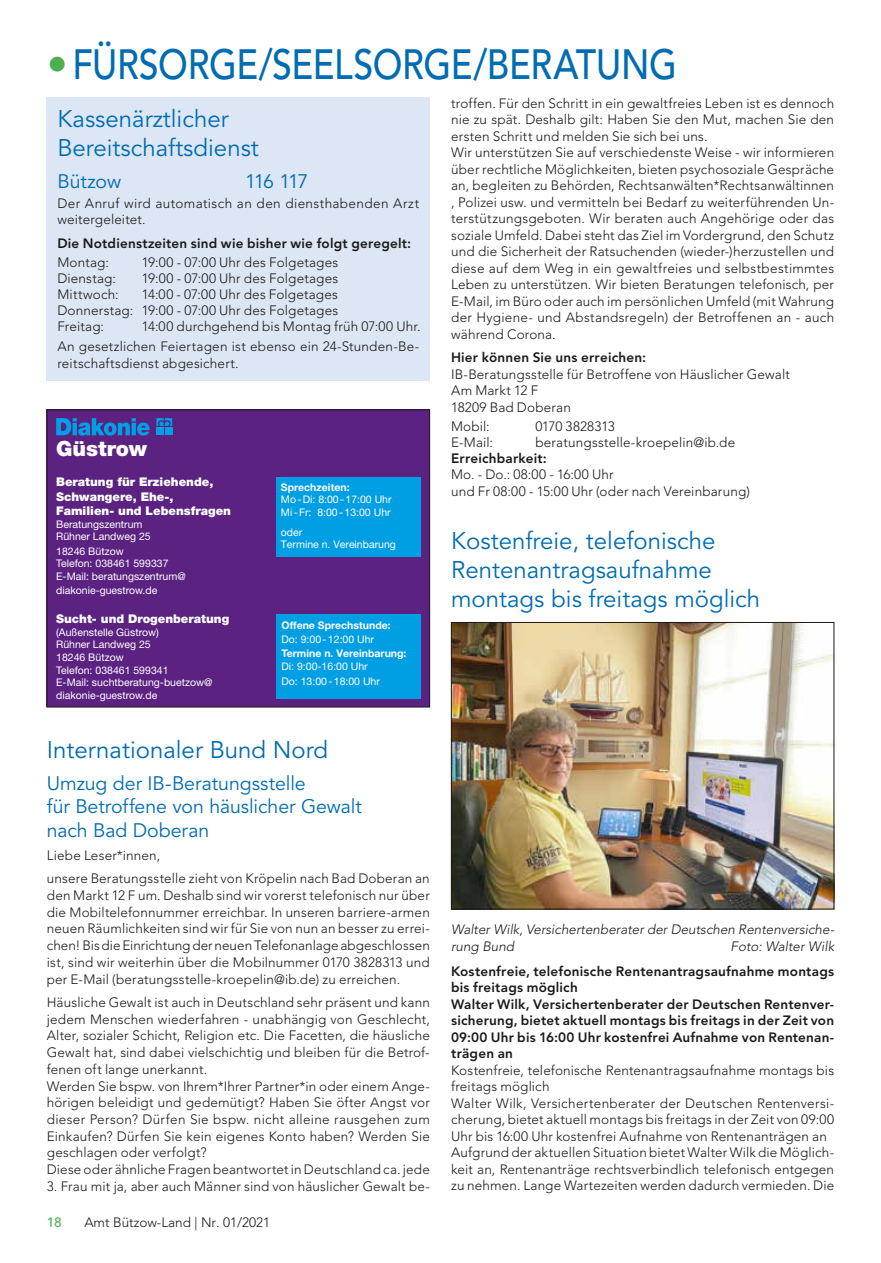
<style>
.page{position:relative;width:881px;height:1263px;background:#fff}
.page>*{position:absolute;margin:0;border:0;box-sizing:border-box;transform-origin:0 0}
.t1{font:500 42px "Avenir LT";letter-spacing:-.01em;color:#006cb1;scale:.85 1}
.t2{font:24px/28.8px "Avenir LT";color:#006cb1}
.t3{font:900 21px "Kkxnmw Helvetica Neue LT Std";color:#fff}
.t4{font:19.5px/23.5px "Avenir LT";letter-spacing:-.005em;color:#006cb1}
.t5{font:300 13.5px/16.5px "Avenir LT";letter-spacing:.015em;color:#1a1a18}
.t6{font:800 13.5px/16.5px "Avenir LT";letter-spacing:.015em;color:#1a1a18}
.t7{font:italic 300 13.5px/16.5px "Avenir LT";color:#1a1a18}
.t8{font:300 13.5px "Avenir LT";letter-spacing:-.01em;color:#1a1a18}
.t9{font:500 13.5px "Avenir LT";color:#4cb050}
.t10{font:900 12px/14.5px "Kkxnmw Helvetica Neue LT Std";color:#fff}
.t11{font:10.5px/12.6px "Dmbdfj Helvetica Neue LT Std";color:#fff}
.t12{font:700 10.5px "Blrhpc Helvetica Neue LT Std";color:#fff}
.t13{font:10.5px "Jwgdqj Helvetica Neue LT Std";color:#fff}
.t14{font:10.5px "Vrcxcs Helvetica Neue LT Std";color:#fff}
.t15{font:10.5px "Qqfcgs Helvetica Neue LT Std";color:#fff}
.t16{font:10.5px "Nykqvx Helvetica Neue LT Std";color:#fff}
.t17{font:10.5px "Ytvmxh Helvetica Neue LT Std";color:#fff}
.s1{color:#4cb050}
.s2{font-family:"Dmbdfj Helvetica Neue LT Std"}
.s3{font-family:"Ytvmxh Helvetica Neue LT Std"}
</style>
<div class="page">
<img style="left:453px;top:624px;width:378px;height:283px">
<div style="left:451px;top:622px;width:382px;height:287px;border:1px solid #1a1a18"></div>
<div style="left:47px;top:98px;width:382px;height:283px;background:#dce6f4"></div>
<div style="left:47px;top:410px;width:382px;height:297px;background:#5b2282"></div>
<div style="left:276px;top:478px;width:144px;height:79px;background:#009ee3"></div>
<svg style="left:56px;top:418px;width:94px;height:18px"></svg>
<svg style="left:156px;top:418px;width:16px;height:8px"></svg>
<div style="left:156px;top:427px;width:7px;height:8px;background:#009ee3"></div>
<div style="left:165px;top:427px;width:7px;height:8px;background:#009ee3"></div>
<div style="left:276px;top:614px;width:145px;height:84px;background:#009ee3"></div>
<div style="left:47px;top:410px;width:382px;height:297px;border:1px solid #1a1a18"></div>
<h1 class="t1" style="left:47px;top:40px;width:742px"><span class="s1">•</span>FÜRSORGE/SEELSORGE/BERATUNG</h1>
<h2 class="t2" style="left:57px;top:105px;width:203px">Kassenärztlicher<br>Bereitschaftsdienst</h2>
<h3 class="t4" style="left:57px;top:170px;width:65px">Bützow</h3>
<h3 class="t4" style="left:245px;top:170px;width:65px">116 117</h3>
<p class="t5" style="left:57px;top:195px;width:363px">Der Anruf wird automatisch an den diensthabenden Arzt weitergeleitet.</p>
<p class="t6" style="left:57px;top:235px;width:355px">Die Notdienstzeiten sind wie bisher wie folgt geregelt:</p>
<p class="t5" style="left:57px;top:254px;width:53px">Montag:</p>
<p class="t5" style="left:142px;top:254px;width:198px">19:00 - 07:00 Uhr des Folgetages</p>
<p class="t5" style="left:57px;top:270px;width:60px">Dienstag:</p>
<p class="t5" style="left:142px;top:270px;width:198px">19:00 - 07:00 Uhr des Folgetages</p>
<p class="t5" style="left:57px;top:286px;width:63px">Mittwoch:</p>
<p class="t5" style="left:57px;top:286px;width:282px;line-height:16px;text-align:justify;text-indent:84px">14:00 - 07:00 Uhr des Folgetages Donnerstag: 19:00 - 07:00 Uhr des Folgetages Freitag:</p>
<p class="t5" style="left:57px;top:317px;width:364px;line-height:19.8px;text-align:right">14:00 durchgehend bis Montag früh 07:00 Uhr.<br>An gesetzlichen Feiertagen ist ebenso ein 24-Stunden-Be-</p>
<p class="t5" style="left:57px;top:355px;width:183px">reitschaftsdienst abgesichert.</p>
<h3 class="t3" style="left:56px;top:436px;width:92px">Güstrow</h3>
<p class="t10" style="left:56px;top:475px;width:176px">Beratung für Erziehende,<br>Schwangere, Ehe-,<br>Familien- und Lebensfragen</p>
<p class="t11" style="left:56px;top:518px;width:96px">Beratungszentrum<br>Rühner Landweg 25</p>
<p class="t11" style="left:56px;top:545px;width:69px">18246 Bützow</p>
<p class="t13" style="left:56px;top:557px;width:114px"><span class="s2">Telefon:</span> 038461 599337</p>
<p class="t14" style="left:56px;top:570px;width:131px"><span class="s2">E-Mail:</span> beratungszentrum<span class="s2">@</span></p>
<p class="t11" style="left:56px;top:584px;width:103px">diakonie-guestrow.de</p>
<p class="t10" style="left:56px;top:611px;width:174px">Sucht- und Drogenberatung</p>
<p class="t11" style="left:56px;top:626px;width:104px">(Außenstelle Güstrow)<br>Rühner Landweg 25<br>18246 Bützow</p>
<p class="t13" style="left:56px;top:664px;width:114px"><span class="s2">Telefon:</span> 038461 599341</p>
<p class="t11" style="left:56px;top:676px;width:158px">E-Mail: suchtberatung-buetzow@ diakonie-guestrow.de</p>
<p class="t12" style="left:281px;top:480px;width:70px">Sprechzeiten:</p>
<p class="t11" style="left:281px;top:493px;width:112px">Mo - D<span class="s3">i</span>: 8:<span class="s3">0</span>0 - 17:00 Uhr<br><span class="s3">Mi -</span> Fr: 8:<span class="s3">0</span>0 - 13:00 Uh<span class="s3">r</span></p>
<p class="t17" style="left:281px;top:526px;width:23px">oder</p>
<p class="t15" style="left:281px;top:538px;width:116px">Termine n. Vereinbarung</p>
<p class="t12" style="left:281px;top:618px;width:111px">Offene Sprechstunde:</p>
<p class="t11" style="left:281px;top:633px;width:94px">Do: 9:00 - 12:00 Uhr</p>
<p class="t12" style="left:281px;top:647px;width:126px">Termine n. Vereinbarung:</p>
<p class="t16" style="left:281px;top:660px;width:88px">Di: 9:00-16:00 Uhr</p>
<p class="t11" style="left:281px;top:675px;width:100px">Do: 13:00 - 18:00 Uhr</p>
<h2 class="t2" style="left:47px;top:735px;width:282px">Internationaler Bund Nord</h2>
<h3 class="t4" style="left:47px;top:772px;width:316px">Umzug der IB-Beratungsstelle<br>für Betroffene von häuslicher Gewalt nach Bad Doberan</h3>
<p class="t5" style="left:47px;top:843px;width:384px;line-height:23.4px">Liebe Leser*innen,<br>unsere Beratungsstelle zieht von Kröpelin nach Bad Doberan an</p>
<p class="t5" style="left:47px;top:887px;width:384px;text-align:justify">den Markt 12 F um. Deshalb sind wir vorerst telefonisch nur über die Mobiltelefonnummer erreichbar. In unseren barriere-armen neuen Räumlichkeiten sind wir für Sie von nun an besser zu errei&shy;chen! Bis die Einrichtung der neuen Telefonanlage abgeschlossen ist, sind wir weiterhin über die Mobilnummer 0170 3828313 und per E-Mail (beratungsstelle-kroepelin@ib.de) zu erreichen.</p>
<p class="t5" style="left:47px;top:994px;width:384px">Häusliche Gewalt ist auch in Deutschland sehr präsent und kann jedem Menschen wiederfahren - unabhängig von Geschlecht, Alter, sozialer Schicht, Religion etc. Die Facetten, die häusliche Gewalt hat, sind dabei vielschichtig und bleiben für die Betrof&shy;fenen oft lange unerkannt.<br>Werden Sie bspw. von Ihrem*Ihrer Partner*in oder einem Ange&shy;hörigen beleidigt und gedemütigt? Haben Sie öfter Angst vor dieser Person? Dürfen Sie bspw. nicht alleine rausgehen zum Einkaufen? Dürfen Sie kein eigenes Konto haben? Werden Sie geschlagen oder verfolgt?<br>Diese oder ähnliche Fragen beantwortet in Deutschland ca. jede</p>
<p class="t5" style="left:47px;top:1178px;width:384px">3. Frau mit ja, aber auch Männer sind von häuslicher Gewalt be-</p>
<p class="t9" style="left:47px;top:1214px;width:17px">18</p>
<p class="t5" style="left:84px;top:1214px;width:187px">Amt Bützow-Land | Nr. 01/2021</p>
<p class="t5" style="left:451px;top:95px;width:384px">troffen. Für den Schritt in ein gewaltfreies Leben ist es dennoch nie zu spät. Deshalb gilt: Haben Sie den Mut, machen Sie den ersten Schritt und melden Sie sich bei uns.<br>Wir unterstützen Sie auf verschiedenste Weise - wir informieren über rechtliche Möglichkeiten, bieten psychosoziale Gespräche an, begleiten zu Behörden, Rechtsanwälten*Rechtsanwältinnen , Polizei usw. und vermitteln bei Bedarf zu weiterführenden Un&shy;terstützungsgeboten. Wir beraten auch Angehörige oder das soziale Umfeld. Dabei steht das Ziel im Vordergrund, den Schutz und die Sicherheit der Ratsuchenden (wieder-)herzustellen und diese auf dem Weg in ein gewaltfreies und selbstbestimmtes Leben zu unterstützen. Wir bieten Beratungen telefonisch, per E-Mail, im Büro oder auch im persönlichen Umfeld (mit Wahrung der Hygiene- und Abstandsregeln) der Betroffenen an - auch während Corona.</p>
<p class="t6" style="left:451px;top:349px;width:196px">Hier können Sie uns erreichen:</p>
<p class="t5" style="left:451px;top:366px;width:340px">IB-Beratungsstelle für Betroffene von Häuslicher Gewalt<br>Am Markt 12 F<br>18209 Bad Doberan</p>
<p class="t5" style="left:451px;top:418px;width:40px">Mobil:</p>
<p class="t8" style="left:535px;top:418px;width:81px">0170 3828313</p>
<p class="t5" style="left:451px;top:434px;width:43px">E-Mail:</p>
<p class="t5" style="left:535px;top:434px;width:201px">beratungsstelle-kroepelin@ib.de</p>
<p class="t6" style="left:451px;top:450px;width:97px">Erreichbarkeit:</p>
<p class="t5" style="left:451px;top:466px;width:300px">Mo. - Do.: 08:00 - 16:00 Uhr<br>und Fr 08:00 - 15:00 Uhr (oder nach Vereinbarung)</p>
<h2 class="t2" style="left:451px;top:527px;width:310px">Kostenfreie, telefonische<br>Rentenantragsaufnahme montags bis freitags möglich</h2>
<p class="t7" style="left:451px;top:921px;width:384px">Walter Wilk, Versichertenberater der Deutschen Rentenversiche&shy;rung Bund</p>
<p class="t7" style="left:730px;top:938px;width:105px">Foto: Walter Wilk</p>
<p class="t6" style="left:451px;top:963px;width:384px">Kostenfreie, telefonische Rentenantragsaufnahme montags bis freitags möglich<br>Walter Wilk, Versichertenberater der Deutschen Rentenver&shy;sicherung, bietet aktuell montags bis freitags in der Zeit von 09:00 Uhr bis 16:00 Uhr kostenfrei Aufnahme von Rentenan&shy;trägen an</p>
<p class="t5" style="left:451px;top:1062px;width:384px">Kostenfreie, telefonische Rentenantragsaufnahme montags bis freitags möglich<br>Walter Wilk, Versichertenberater der Deutschen Rentenversi&shy;cherung, bietet aktuell montags bis freitags in der Zeit von 09:00<br>Uhr bis 16:00 Uhr kostenfrei Aufnahme von Rentenanträgen an Aufgrund der aktuellen Situation bietet Walter Wilk die Möglich&shy;keit an, Rentenanträge rechtsverbindlich telefonisch entgegen zu nehmen. Lange Wartezeiten werden dadurch vermieden. Die</p>
</div>
